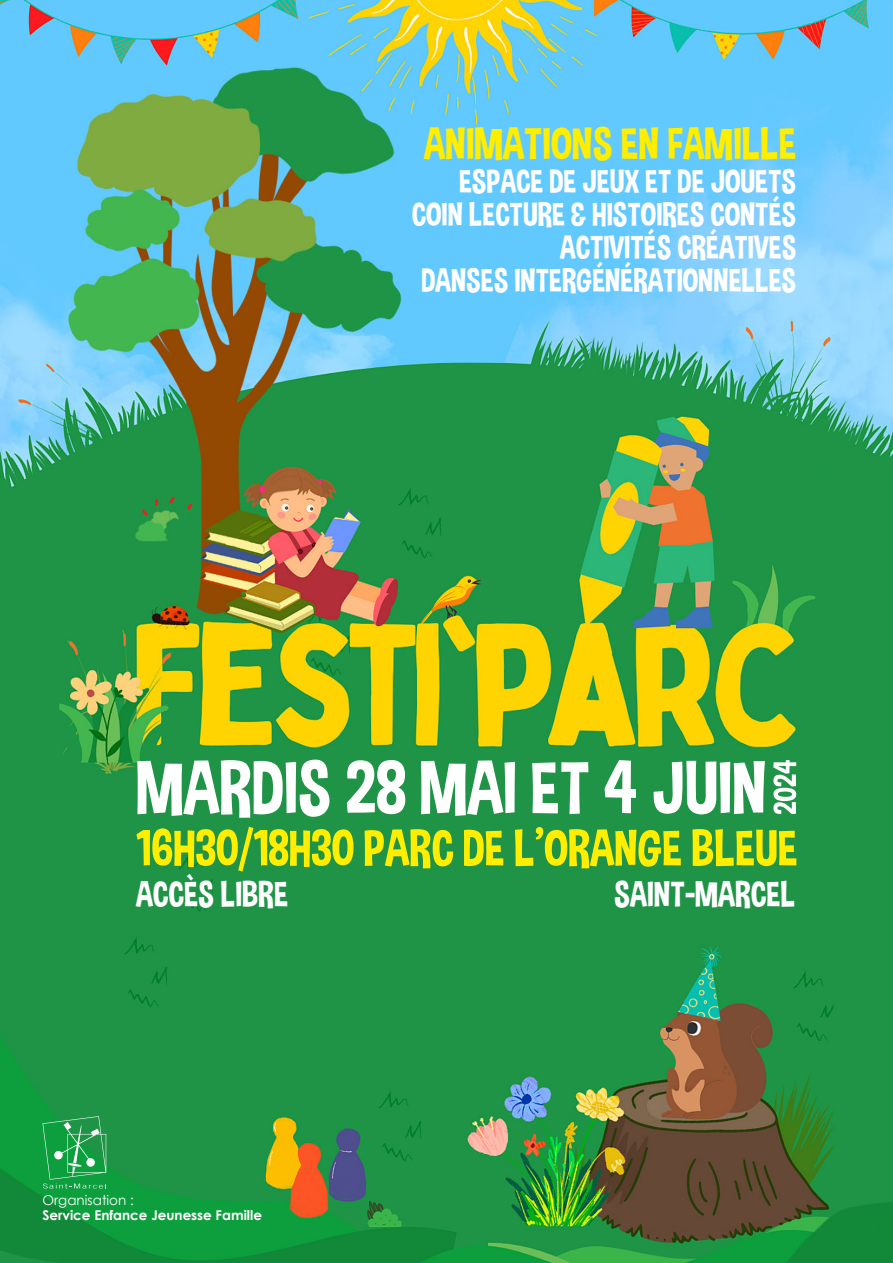
<style>
.page{position:relative;width:893px;height:1263px;background:#fff}
.page>*{position:absolute;margin:0;border:0;box-sizing:border-box;transform-origin:0 0}
.t1{font:75px "Dimbo";color:#fff}
.t2{font:51px "Dimbo";color:#fe0}
.t3{font:45px "Dimbo";color:#fe0}
.t4{font:36px "Dimbo";color:#fff}
.t5{font:33px/33px "Dimbo";color:#fff;text-align:right}
.t6{font:700 13.5px "Century Gothic";color:#fff}
.t7{font:13.5px "Century Gothic";color:#fff}
</style>
<div class="page">
<img style="left:0;top:0;width:893px;height:1263px">
<svg style="left:773px;top:760px;width:23px;height:54px"></svg>
<svg style="left:43px;top:1116px;width:63px;height:72px;background:#30a858"></svg>
<h3 class="t3" style="left:424px;top:119px;width:374px">ANIMATIONS EN FAMILLE</h3>
<p class="t5" style="left:412px;top:166px;width:386px">ESPACE DE JEUX ET DE JOUETS<br>COIN LECTURE &amp; HISTOIRES CONTÉS<br>ACTIVITÉS CRÉATIVES<br>DANSES INTERGÉNÉRATIONNELLES</p>
<h1 class="t1" style="left:136px;top:747px;width:632px">MARDIS 28 MAI ET 4 JUIN</h1>
<h2 class="t2" style="left:136px;top:820px;width:663px">16H30/18H30 PARC DE L’ORANGE BLEUE</h2>
<p class="t4" style="left:136px;top:875px;width:153px">ACCÈS LIBRE</p>
<p class="t4" style="left:614px;top:875px;width:183px">SAINT-MARCEL</p>
<p class="t7" style="left:43px;top:1195px;width:93px">Organisation :</p>
<p class="t6" style="left:43px;top:1208px;width:221px">Service Enfance Jeunesse Famille</p>
</div>
